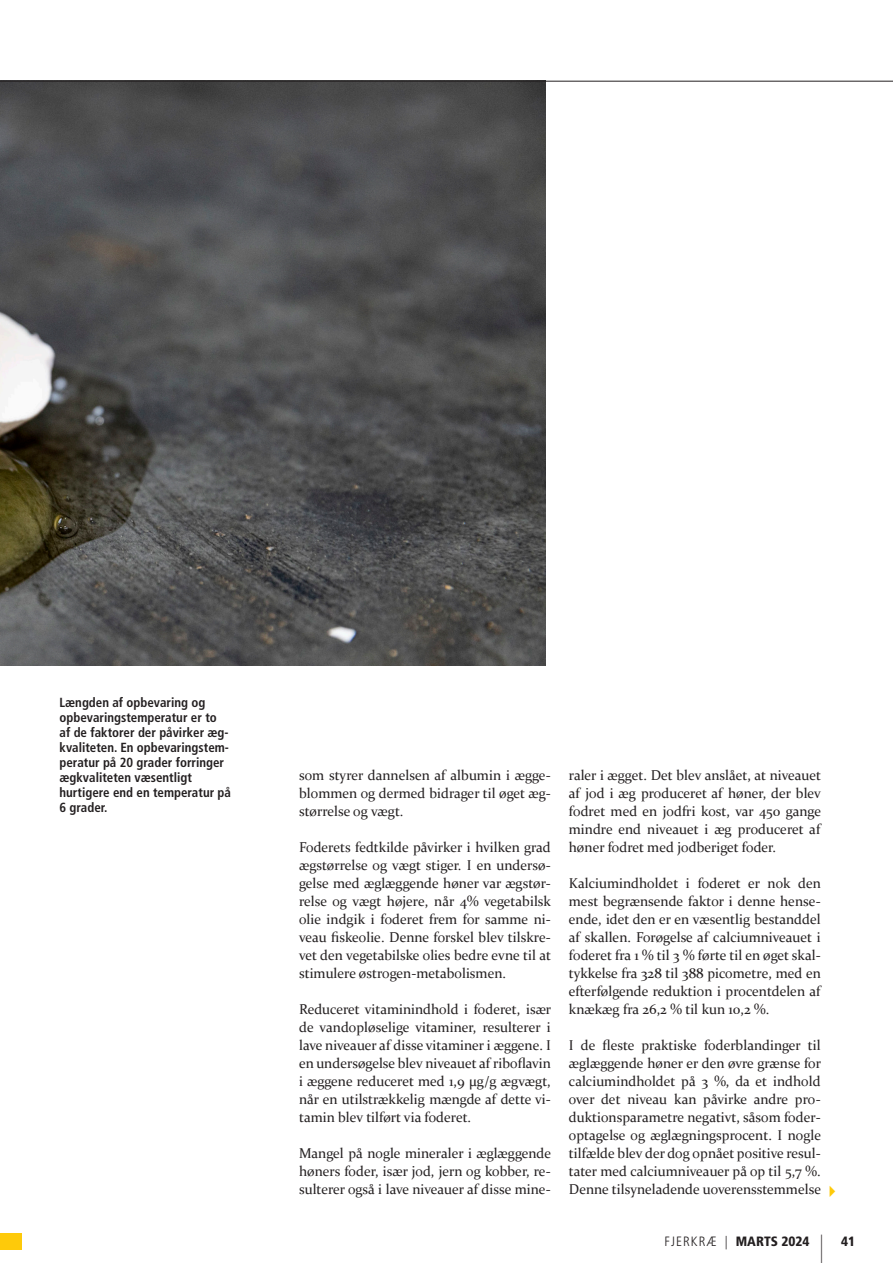
<style>
.page{position:relative;width:893px;height:1263px;background:#fff}
.page>*{position:absolute;margin:0;border:0;box-sizing:border-box;transform-origin:0 0}
.t1{font:300 condensed 40.5px "Frutiger LT Std";color:#231f20;scale:.33 1}
.Brød{font:14.25px/18px "Constantia";color:#231f20;text-align:justify}
.t2{font:900 condensed 13.5px "Frutiger LT Std";color:#231f20}
.Billedtekst{font:700 condensed 13.2px/15px "Frutiger LT Std";color:#231f20}
.s1{font-weight:300}
</style>
<div class="page">
<img style="left:0;top:82px;width:546px;height:583px">
<hr style="left:0;top:81px;width:893px;height:1px;background:#231f20">
<div style="left:0;top:1233px;width:21px;height:17px;background:#feca0a"></div>
<p class="Billedtekst" style="left:60px;top:695px;width:173px">Længden af opbevaring og opbevaringstemperatur er to<br>af de faktorer der påvirker æg&shy;kvaliteten. En opbevaringstem&shy;peratur på 20 grader forringer ægkvaliteten væsentligt hurtigere end en temperatur på<br>6 grader.</p>
<p class="Brød" style="left:299px;top:765px;width:253px">som styrer dannelsen af albumin i ægge&shy;blommen og dermed bidrager til øget æg&shy;størrelse og vægt.</p>
<p class="Brød" style="left:299px;top:837px;width:254px">Foderets fedtkilde påvirker i hvilken grad ægstørrelse og vægt stiger. I en undersø&shy;gelse med æglæggende høner var ægstør&shy;relse og vægt højere, når 4% vegetabilsk olie indgik i foderet frem for samme ni&shy;veau fiskeolie. Denne forskel blev tilskre&shy;vet den vegetabilske olies bedre evne til at stimulere østrogen-metabolismen.</p>
<p class="Brød" style="left:299px;top:999px;width:254px">Reduceret vitaminindhold i foderet, især de vandopløselige vitaminer, resulterer i lave niveauer af disse vitaminer i æggene. I en undersøgelse blev niveauet af riboflavin i æggene reduceret med 1,9 μg/g ægvægt, når en utilstrækkelig mængde af dette vi&shy;tamin blev tilført via foderet.</p>
<p class="Brød" style="left:299px;top:1143px;width:254px">Mangel på nogle mineraler i æglæggende høners foder, især jod, jern og kobber, re&shy;sulterer også i lave niveauer af disse mine-</p>
<p class="Brød" style="left:569px;top:765px;width:254px">raler i ægget. Det blev anslået, at niveauet af jod i æg produceret af høner, der blev fodret med en jodfri kost, var 450 gange mindre end niveauet i æg produceret af høner fodret med jodberiget foder.</p>
<p class="Brød" style="left:569px;top:873px;width:254px">Kalciumindholdet i foderet er nok den mest begrænsende faktor i denne hense&shy;ende, idet den er en væsentlig bestanddel af skallen. Forøgelse af calciumniveauet i foderet fra 1 % til 3 % førte til en øget skal&shy;tykkelse fra 328 til 388 picometre, med en efterfølgende reduktion i procentdelen af knækæg fra 26,2 % til kun 10,2 %.</p>
<p class="Brød" style="left:569px;top:1035px;width:254px">I de fleste praktiske foderblandinger til æglæggende høner er den øvre grænse for calciumindholdet på 3 %, da et indhold over det niveau kan påvirke andre pro&shy;duktionsparametre negativt, såsom foder&shy;optagelse og æglægningsprocent. I nogle tilfælde blev der dog opnået positive resul&shy;tater med calciumniveauer på op til 5,7 %.<br>Denne tilsyneladende uoverensstemmelse</p>
<p class="t2" style="left:665px;top:1233px;width:146px"><span class="s1">FJERKRÆ |</span> MARTS 2024</p>
<p class="t1" style="left:820px;top:1228px;width:11px">|</p>
<p class="t2" style="left:841px;top:1233px;width:16px">41</p>
</div>
